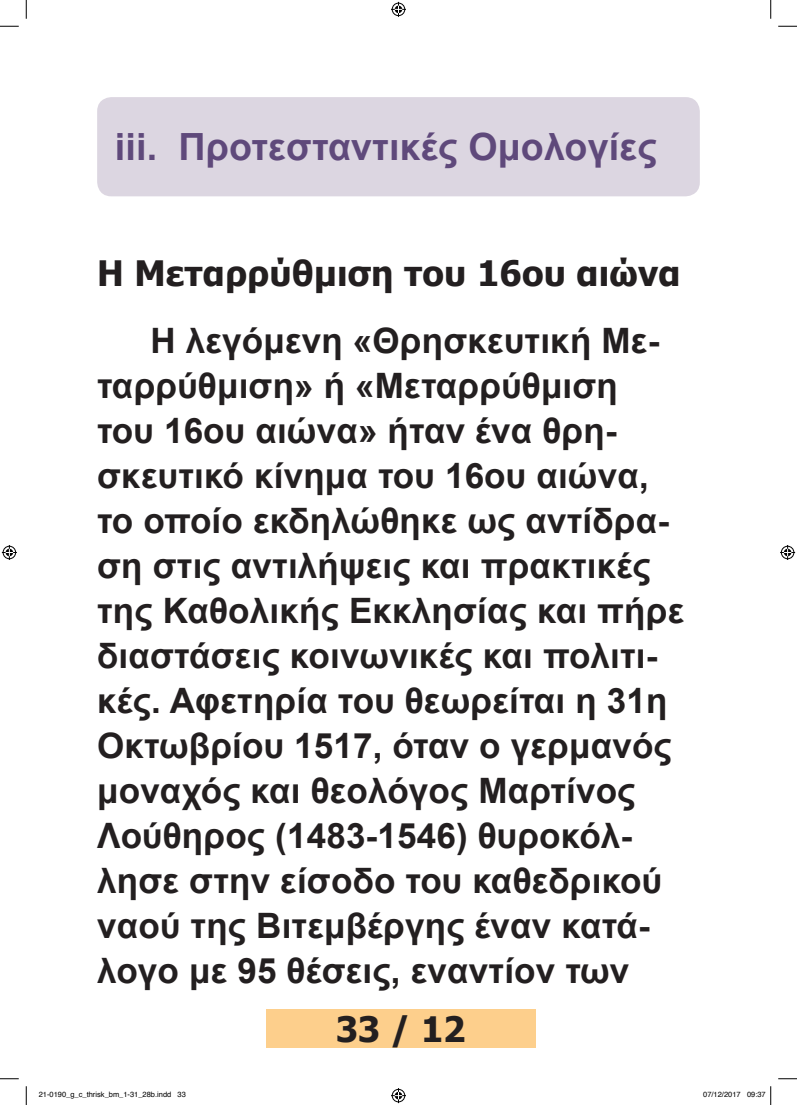
<style>
.page{position:relative;width:797px;height:1105px;background:#fff}
.page>*{position:absolute;margin:0;border:0;box-sizing:border-box;transform-origin:0 0}
.t1{font:700 37.5px "Arial";letter-spacing:.005em;color:#5f497b}
.t2{font:700 35px/45px "Arial";letter-spacing:.005em;color:#231f20}
.t3{font:700 35px "Tahoma";letter-spacing:.005em;color:#231f20}
.t4{font:7.5px "Helvetica";color:#000}
</style>
<div class="page">
<div style="left:266px;top:1009px;width:269px;height:39px;background:#fdcf8c"></div>
<div style="left:97px;top:97px;width:602px;height:99px;background:#dcd6e1;border-radius:14px"></div>
<svg style="left:0;top:25px;width:19px;height:2px"></svg>
<svg style="left:778px;top:25px;width:19px;height:2px"></svg>
<svg style="left:0;top:1078px;width:19px;height:1px"></svg>
<svg style="left:778px;top:1078px;width:19px;height:1px"></svg>
<svg style="left:25px;top:0;width:2px;height:19px"></svg>
<svg style="left:25px;top:1086px;width:2px;height:19px"></svg>
<svg style="left:770px;top:0;width:1px;height:19px"></svg>
<svg style="left:391px;top:2px;width:15px;height:15px"></svg>
<svg style="left:391px;top:1088px;width:15px;height:15px"></svg>
<svg style="left:2px;top:545px;width:15px;height:15px"></svg>
<svg style="left:780px;top:545px;width:15px;height:15px"></svg>
<svg style="left:770px;top:1086px;width:1px;height:19px"></svg>
<p class="t1" style="left:115px;top:122px;width:543px">iii. Προτεσταντικές Ομολογίες</p>
<p class="t3" style="left:97px;top:249px;width:585px">Η Μεταρρύθμιση του 16ου αιώνα</p>
<p class="t2" style="left:97px;top:319px;width:588px;text-indent:53px">Η λεγόμενη «Θρησκευτική Με&shy;ταρρύθμιση» ή «Μεταρρύθμιση<br>του 16ου αιώνα» ήταν ένα θρη&shy;σκευτικό κίνημα του 16ου αιώνα, το οποίο εκδηλώθηκε ως αντίδρα&shy;ση στις αντιλήψεις και πρακτικές της Καθολικής Εκκλησίας και πήρε διαστάσεις κοινωνικές και πολιτι&shy;κές. Αφετηρία του θεωρείται η 31η<br>Οκτωβρίου 1517, όταν ο γερμανός μοναχός και θεολόγος Μαρτίνος<br>Λούθηρος (1483-1546) θυροκόλ&shy;λησε στην είσοδο του καθεδρικού ναού της Βιτεμβέργης έναν κατά&shy;λογο με 95 θέσεις, εναντίον των</p>
<p class="t3" style="left:335px;top:1004px;width:131px">33 / 12</p>
<p class="t4" style="left:39px;top:1089px;width:149px">21-0190_g_c_thrisk_bm_1-31_28b.indd 33</p>
<p class="t4" style="left:703px;top:1089px;width:64px">07/12/2017 09:37</p>
</div>
